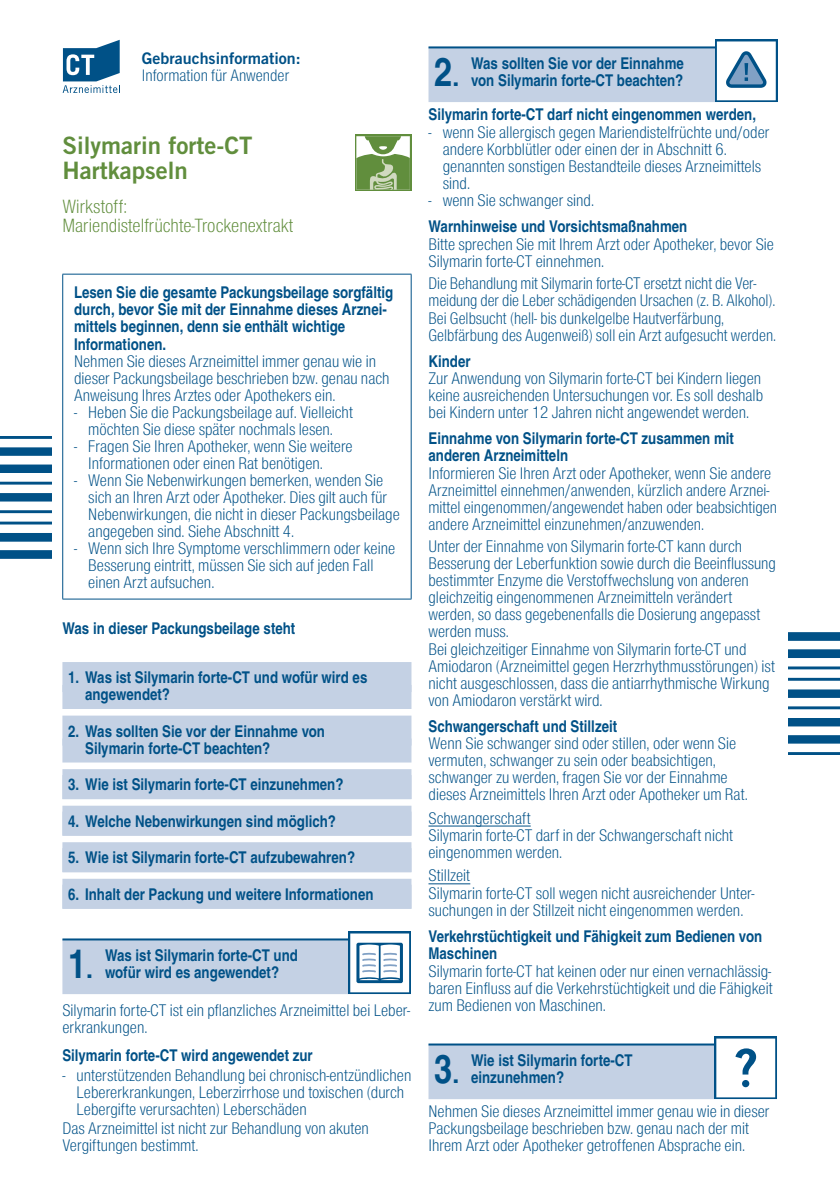
<style>
.page{position:relative;width:840px;height:1191px;background:#fff}
.page>*{position:absolute;margin:0;border:0;box-sizing:border-box;transform-origin:0 0}
.t1{font:700 39.8px "Nimbus San Con L";color:#005187}
.t2{font:24px/25.2px "Trade Gothic Bold Two";color:#618e3d}
.t3{font:300 18.4px/19.4px "Nimbus San Con L";color:#618e3d}
.t4{font:300 16.2px/17px "Nimbus San Con L";color:#005187}
.t5{font:700 16.2px/17px "Nimbus San Con L";color:#005187}
.t6{font:300 16px "Nimbus San Con L";color:#005187}
.t7{font:16px "Trade Gothic Bold Two";color:#005187}
.s1{font-family:"Nimbus San L";font-size:24.6px}
</style>
<div class="page">
<img style="left:0;top:437px;width:51px;height:122px">
<img style="left:788px;top:632px;width:51px;height:122px">
<div style="left:62px;top:662px;width:349px;height:30px;background:#c4d1e4"></div>
<div style="left:62px;top:685px;width:349px;height:24px;background:#c4d1e4"></div>
<div style="left:62px;top:715px;width:349px;height:30px;background:#c4d1e4"></div>
<div style="left:62px;top:738px;width:349px;height:24px;background:#c4d1e4"></div>
<div style="left:62px;top:769px;width:349px;height:30px;background:#c4d1e4"></div>
<div style="left:62px;top:805px;width:349px;height:30px;background:#c4d1e4"></div>
<div style="left:62px;top:842px;width:349px;height:30px;background:#c4d1e4"></div>
<div style="left:62px;top:878px;width:349px;height:30px;background:#c4d1e4"></div>
<svg style="left:63px;top:40px;width:57px;height:53px"></svg>
<svg style="left:355px;top:135px;width:56px;height:56px"></svg>
<svg style="left:356px;top:136px;width:53px;height:54px"></svg>
<hr style="left:62px;top:274px;width:349px;height:1px;background:#005187">
<hr style="left:62px;top:274px;width:1px;height:325px;background:#005187">
<hr style="left:410px;top:274px;width:1px;height:325px;background:#005187">
<hr style="left:62px;top:599px;width:349px;height:1px;background:#005187">
<svg style="left:62px;top:931px;width:349px;height:63px"></svg>
<hr style="left:428px;top:825px;width:102px;height:1px;background:#005187">
<hr style="left:428px;top:883px;width:42px;height:1px;background:#005187">
<svg style="left:428px;top:40px;width:349px;height:62px"></svg>
<svg style="left:428px;top:1036px;width:348px;height:63px"></svg>
<svg style="left:741px;top:1080px;width:7px;height:7px"></svg>
<p class="t7" style="left:142px;top:53px;width:160px">Gebrauchsinformation:</p>
<p class="t6" style="left:142px;top:69px;width:149px">Information für Anwender</p>
<h2 class="t2" style="left:62px;top:135px;width:191px">Silymarin forte-CT<br>Hartkapseln</h2>
<p class="t3" style="left:62px;top:198px;width:232px">Wirkstoff:<br>Mariendistelfrüchte-Trockenextrakt</p>
<p class="t5" style="left:74px;top:286px;width:320px">Lesen Sie die gesamte Packungsbeilage sorgfältig durch, bevor Sie mit der Einnahme dieses Arznei&shy;mittels beginnen, denn sie enthält wichtige Informationen.</p>
<p class="t4" style="left:74px;top:353px;width:317px">Nehmen Sie dieses Arzneimittel immer genau wie in dieser Packungsbeilage beschrieben bzw. genau nach<br>Anweisung Ihres Arztes oder Apothekers ein.</p>
<p class="t4" style="left:74px;top:405px;width:280px;text-align:center">- Heben Sie die Packungsbeilage auf. Vielleicht möchten Sie diese später nochmals lesen.</p>
<p class="t4" style="left:88px;top:439px;width:266px;text-indent:-14px">- Fragen Sie Ihren Apotheker, wenn Sie weitere<br>Informationen oder einen Rat benötigen.</p>
<p class="t4" style="left:88px;top:473px;width:313px;text-indent:-14px">- Wenn Sie Nebenwirkungen bemerken, wenden Sie sich an Ihren Arzt oder Apotheker. Dies gilt auch für Nebenwirkungen, die nicht in dieser Packungsbeilage angegeben sind. Siehe Abschnitt 4.</p>
<p class="t4" style="left:88px;top:541px;width:308px;text-indent:-14px">- Wenn sich Ihre Symptome verschlimmern oder keine<br>Besserung eintritt, müssen Sie sich auf jeden Fall einen Arzt aufsuchen.</p>
<p class="t5" style="left:62px;top:621px;width:234px">Was in dieser Packungsbeilage steht</p>
<p class="t5" style="left:85px;top:670px;width:283px;text-indent:-17px">1. Was ist Silymarin forte-CT und wofür wird es angewendet?</p>
<p class="t5" style="left:85px;top:724px;width:241px;text-indent:-17px">2. Was sollten Sie vor der Einnahme von<br>Silymarin forte-CT beachten?</p>
<p class="t5" style="left:68px;top:777px;width:277px">3. Wie ist Silymarin forte-CT einzunehmen?</p>
<p class="t5" style="left:68px;top:814px;width:269px">4. Welche Nebenwirkungen sind möglich?</p>
<p class="t5" style="left:68px;top:850px;width:288px">5. Wie ist Silymarin forte-CT aufzubewahren?</p>
<p class="t5" style="left:68px;top:887px;width:307px">6. Inhalt der Packung und weitere Informationen</p>
<h1 class="t1" style="left:68px;top:948px;width:27px">1<span class="s1">.</span></h1>
<p class="t5" style="left:105px;top:948px;width:194px">Was ist Silymarin forte-CT und wofür wird es angewendet?</p>
<p class="t4" style="left:62px;top:1003px;width:349px">Silymarin forte-CT ist ein pflanzliches Arzneimittel bei Leber&shy;erkrankungen.</p>
<p class="t5" style="left:62px;top:1048px;width:252px">Silymarin forte-CT wird angewendet zur</p>
<p class="t4" style="left:77px;top:1067px;width:336px;text-indent:-14px">- unterstützenden Behandlung bei chronisch-entzündlichen<br>Lebererkrankungen, Leberzirrhose und toxischen (durch<br>Lebergifte verursachten) Leberschäden</p>
<p class="t4" style="left:62px;top:1121px;width:308px">Das Arzneimittel ist nicht zur Behandlung von akuten<br>Vergiftungen bestimmt.</p>
<h1 class="t1" style="left:434px;top:57px;width:27px">2<span class="s1">.</span></h1>
<p class="t5" style="left:471px;top:56px;width:214px">Was sollten Sie vor der Einnahme von Silymarin forte-CT beachten?</p>
<p class="t5" style="left:428px;top:107px;width:329px">Silymarin forte-CT darf nicht eingenommen werden,</p>
<p class="t4" style="left:442px;top:125px;width:328px;text-indent:-14px">- wenn Sie allergisch gegen Mariendistelfrüchte und/oder andere Korbblütler oder einen der in Abschnitt 6. genannten sonstigen Bestandteile dieses Arzneimittels sind.</p>
<p class="t4" style="left:428px;top:193px;width:167px">- wenn Sie schwanger sind.</p>
<p class="t5" style="left:428px;top:220px;width:260px">Warnhinweise und Vorsichtsmaßnahmen</p>
<p class="t4" style="left:428px;top:237px;width:347px">Bitte sprechen Sie mit Ihrem Arzt oder Apotheker, bevor Sie<br>Silymarin forte-CT einnehmen.</p>
<p class="t4" style="left:428px;top:276px;width:349px">Die Behandlung mit Silymarin forte-CT ersetzt nicht die Ver&shy;meidung der die Leber schädigenden Ursachen (z. B. Alkohol).<br>Bei Gelbsucht (hell- bis dunkelgelbe Hautverfärbung, Gelbfärbung des Augenweiß) soll ein Arzt aufgesucht werden.</p>
<p class="t5" style="left:428px;top:354px;width:44px">Kinder</p>
<p class="t4" style="left:428px;top:371px;width:336px">Zur Anwendung von Silymarin forte-CT bei Kindern liegen keine ausreichenden Untersuchungen vor. Es soll deshalb bei Kindern unter 12 Jahren nicht angewendet werden.</p>
<p class="t5" style="left:428px;top:432px;width:307px">Einnahme von Silymarin forte-CT zusammen mit anderen Arzneimitteln</p>
<p class="t4" style="left:428px;top:466px;width:350px">Informieren Sie Ihren Arzt oder Apotheker, wenn Sie andere Arzneimittel einnehmen/anwenden, kürzlich andere Arznei&shy;mittel eingenommen/angewendet haben oder beabsichtigen andere Arzneimittel einzunehmen/anzuwenden.</p>
<p class="t4" style="left:428px;top:539px;width:349px">Unter der Einnahme von Silymarin forte-CT kann durch Besserung der Leberfunktion sowie durch die Beeinflussung bestimmter Enzyme die Verstoffwechslung von anderen gleichzeitig eingenommenen Arzneimitteln verändert werden, so dass gegebenenfalls die Dosierung angepasst werden muss.<br>Bei gleichzeitiger Einnahme von Silymarin forte-CT und Amiodaron (Arzneimittel gegen Herzrhythmusstörungen) ist nicht ausgeschlossen, dass die antiarrhythmische Wirkung von Amiodaron verstärkt wird.</p>
<p class="t5" style="left:428px;top:719px;width:190px">Schwangerschaft und Stillzeit</p>
<p class="t4" style="left:428px;top:736px;width:320px">Wenn Sie schwanger sind oder stillen, oder wenn Sie vermuten, schwanger zu sein oder beabsichtigen, schwanger zu werden, fragen Sie vor der Einnahme dieses Arzneimittels Ihren Arzt oder Apotheker um Rat.</p>
<p class="t4" style="left:428px;top:810px;width:306px">Schwangerschaft<br>Silymarin forte-CT darf in der Schwangerschaft nicht eingenommen werden.</p>
<p class="t4" style="left:428px;top:868px;width:327px">Stillzeit<br>Silymarin forte-CT soll wegen nicht ausreichender Unter&shy;suchungen in der Stillzeit nicht eingenommen werden.</p>
<p class="t5" style="left:428px;top:929px;width:335px">Verkehrstüchtigkeit und Fähigkeit zum Bedienen von<br>Maschinen</p>
<p class="t4" style="left:428px;top:963px;width:345px;text-align:justify">Silymarin forte-CT hat keinen oder nur einen vernachlässig&shy;baren Einfluss auf die Verkehrstüchtigkeit und die Fähigkeit zum Bedienen von Maschinen.</p>
<h1 class="t1" style="left:434px;top:1053px;width:27px">3<span class="s1">.</span></h1>
<p class="t5" style="left:471px;top:1053px;width:163px">Wie ist Silymarin forte-CT einzunehmen?</p>
<p class="t4" style="left:428px;top:1104px;width:342px">Nehmen Sie dieses Arzneimittel immer genau wie in dieser<br>Packungsbeilage beschrieben bzw. genau nach der mit<br>Ihrem Arzt oder Apotheker getroffenen Absprache ein.</p>
</div>
